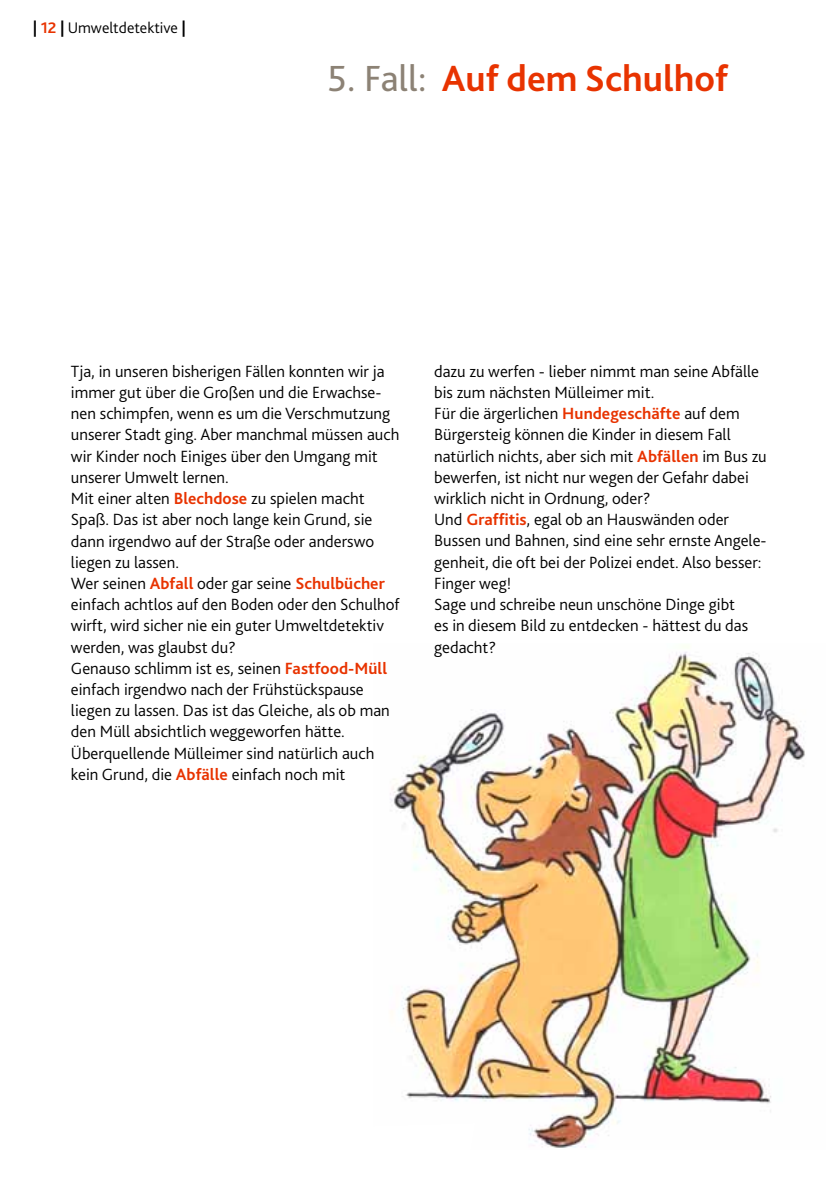
<style>
.page{position:relative;width:840px;height:1191px;background:#fff}
.page>*{position:absolute;margin:0;border:0;box-sizing:border-box;transform-origin:0 0}
.t1{font:700 38px "Bliss 2";color:#e83300}
.t2{font:300 17px/21.2px "Bliss 2";color:#000}
.t3{font:300 16px "Bliss 2";color:#000}
.s1{font-weight:700}
.s2{font-weight:700;color:#e83300}
.s3{font-weight:400;color:#8c8275}
</style>
<div class="page">
<img style="left:390px;top:645px;width:415px;height:503px">
<p class="t3" style="left:33px;top:17px;width:155px"><span class="s1">|</span> <span class="s2">12</span> <span class="s1">|</span> Umweltdetektive <span class="s1">|</span></p>
<h1 class="t1" style="left:327px;top:55px;width:402px"><span class="s3">5. Fall:</span> Auf dem Schulhof</h1>
<p class="t2" style="left:71px;top:360px;width:330px">Tja, in unseren bisherigen Fällen konnten wir ja immer gut über die Großen und die Erwachse&shy;nen schimpfen, wenn es um die Verschmutzung unserer Stadt ging. Aber manchmal müssen auch wir Kinder noch Einiges über den Umgang mit unserer Umwelt lernen.<br>Mit einer alten <span class="s2">Blechdose</span> zu spielen macht Spaß. Das ist aber noch lange kein Grund, sie dann irgendwo auf der Straße oder anderswo liegen zu lassen.<br>Wer seinen <span class="s2">Abfall</span> oder gar seine <span class="s2">Schulbücher </span>einfach achtlos auf den Boden oder den Schulhof wirft, wird sicher nie ein guter Umweltdetektiv werden, was glaubst du?<br>Genauso schlimm ist es, seinen <span class="s2">Fastfood-Müll </span>einfach irgendwo nach der Frühstückspause liegen zu lassen. Das ist das Gleiche, als ob man den Müll absichtlich weggeworfen hätte.<br>Überquellende Mülleimer sind natürlich auch kein Grund, die <span class="s2">Abfälle</span> einfach noch mit</p>
<p class="t2" style="left:434px;top:360px;width:334px">dazu zu werfen - lieber nimmt man seine Abfälle bis zum nächsten Mülleimer mit.<br>Für die ärgerlichen <span class="s2">Hundegeschäfte</span> auf dem Bürgersteig können die Kinder in diesem Fall natürlich nichts, aber sich mit <span class="s2">Abfällen</span> im Bus zu bewerfen, ist nicht nur wegen der Gefahr dabei wirklich nicht in Ordnung, oder?<br>Und <span class="s2">Graffitis</span>, egal ob an Hauswänden oder Bussen und Bahnen, sind eine sehr ernste Angele&shy;genheit, die oft bei der Polizei endet. Also besser:<br>Finger weg!<br>Sage und schreibe neun unschöne Dinge gibt<br>es in diesem Bild zu entdecken - hättest du das gedacht?</p>
</div>
